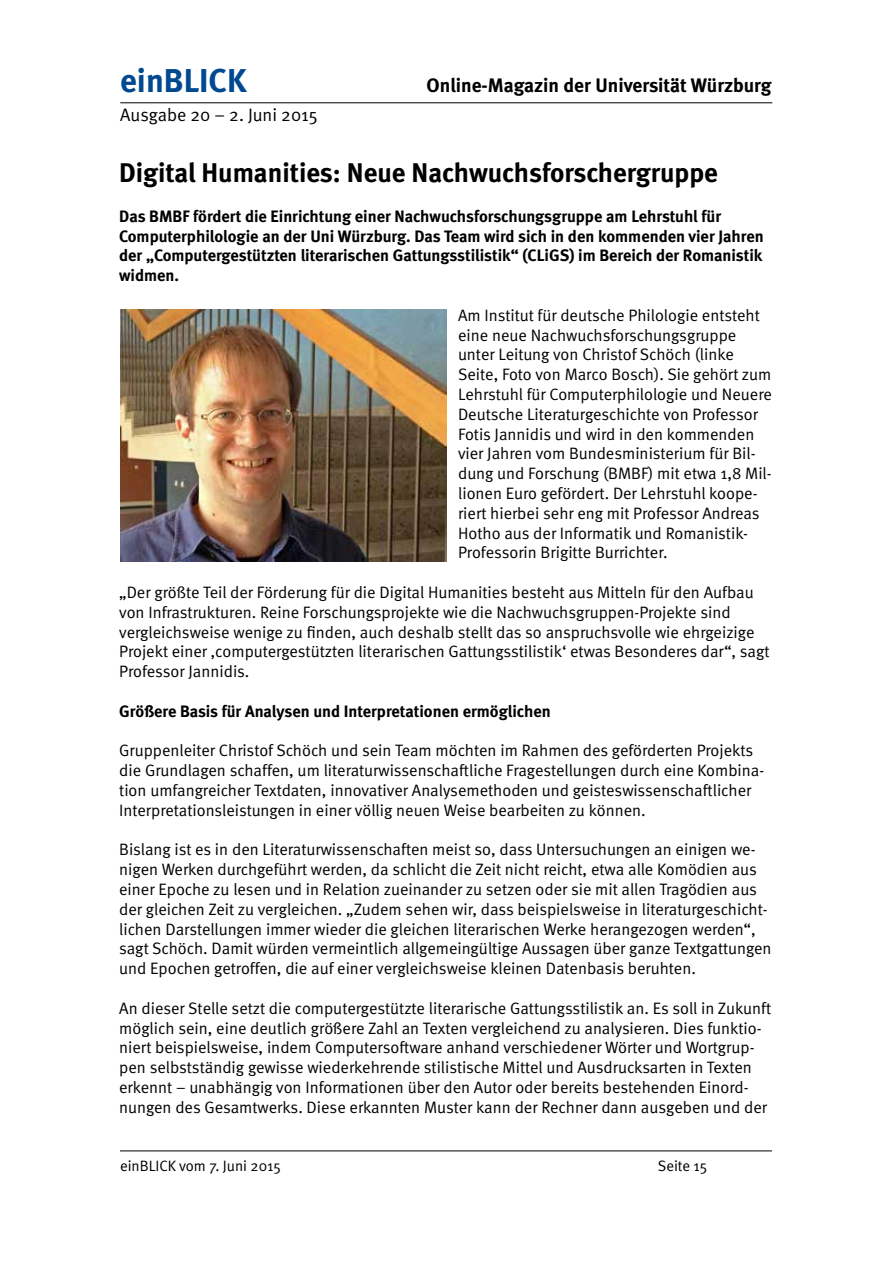
<style>
.page{position:relative;width:893px;height:1263px;background:#fff}
.page>*{position:absolute;margin:0;border:0;box-sizing:border-box;transform-origin:0 0}
.t1{font:700 33px "Meta";color:#004990}
.t2{font:700 27px "Meta";color:#000}
.t3{font:700 19.5px "Meta";color:#000}
.t4{font:18px "Meta Normal";color:#000}
.t5{font:16.5px/19.8px "Meta Normal";color:#000}
.t6{font:700 16.5px/19.8px "Meta";color:#000}
.t7{font:15px "Meta Normal";color:#000}
</style>
<div class="page">
<hr style="left:120px;top:102px;width:652px;height:1px;background:#000">
<hr style="left:120px;top:1150px;width:652px;height:1px;background:#000">
<img style="left:120px;top:310px;width:326px;height:251px">
<h1 class="t1" style="left:120px;top:61px;width:128px">einBLICK</h1>
<p class="t3" style="left:427px;top:74px;width:346px">Online-Magazin der Universität Würzburg</p>
<p class="t4" style="left:120px;top:105px;width:199px">Ausgabe 20 – 2. Juni 2015</p>
<h2 class="t2" style="left:119px;top:157px;width:600px">Digital Humanities: Neue Nachwuchsforschergruppe</h2>
<p class="t6" style="left:119px;top:206px;width:646px">Das BMBF fördert die Einrichtung einer Nachwuchsforschungsgruppe am Lehrstuhl für Computerphilologie an der Uni Würzburg. Das Team wird sich in den kommenden vier Jahren der „Computergestützten literarischen Gattungsstilistik“ (CLiGS) im Bereich der Romanistik widmen.</p>
<p class="t5" style="left:458px;top:305px;width:315px">Am Institut für deutsche Philologie entsteht eine neue Nachwuchsforschungsgruppe unter Leitung von Christof Schöch (linke Seite, Foto von Marco Bosch). Sie gehört zum Lehrstuhl für Computerphilologie und Neuere Deutsche Literaturgeschichte von Professor Fotis Jannidis und wird in den kommenden vier Jahren vom Bundesministerium für Bil&shy;dung und Forschung (BMBF) mit etwa 1,8 Mil&shy;lionen Euro gefördert. Der Lehrstuhl koope&shy;riert hierbei sehr eng mit Professor Andreas Hotho aus der Informatik und Romanistik-Professorin Brigitte Burrichter.</p>
<p class="t5" style="left:119px;top:582px;width:652px">„Der größte Teil der Förderung für die Digital Humanities besteht aus Mitteln für den Aufbau von Infrastrukturen. Reine Forschungsprojekte wie die Nachwuchsgruppen-Projekte sind vergleichsweise wenige zu finden, auch deshalb stellt das so anspruchsvolle wie ehrgeizige Projekt einer ‚computergestützten literarischen Gattungsstilistik‘ etwas Besonderes dar“, sagt Professor Jannidis.</p>
<p class="t6" style="left:119px;top:701px;width:433px">Größere Basis für Analysen und Interpretationen ermöglichen</p>
<p class="t5" style="left:119px;top:740px;width:646px">Gruppenleiter Christof Schöch und sein Team möchten im Rahmen des geförderten Projekts die Grundlagen schaffen, um literaturwissenschaftliche Fragestellungen durch eine Kombina&shy;tion umfangreicher Textdaten, innovativer Analysemethoden und geisteswissenschaftlicher Interpretationsleistungen in einer völlig neuen Weise bearbeiten zu können.</p>
<p class="t5" style="left:119px;top:839px;width:654px">Bislang ist es in den Literaturwissenschaften meist so, dass Untersuchungen an einigen we&shy;nigen Werken durchgeführt werden, da schlicht die Zeit nicht reicht, etwa alle Komödien aus einer Epoche zu lesen und in Relation zueinander zu setzen oder sie mit allen Tragödien aus der gleichen Zeit zu vergleichen. „Zudem sehen wir, dass beispielsweise in literaturgeschicht&shy;lichen Darstellungen immer wieder die gleichen literarischen Werke herangezogen werden“, sagt Schöch. Damit würden vermeintlich allgemeingültige Aussagen über ganze Textgattungen und Epochen getroffen, die auf einer vergleichsweise kleinen Datenbasis beruhten.</p>
<p class="t5" style="left:119px;top:998px;width:653px">An dieser Stelle setzt die computergestützte literarische Gattungsstilistik an. Es soll in Zukunft möglich sein, eine deutlich größere Zahl an Texten vergleichend zu analysieren. Dies funktio&shy;niert beispielsweise, indem Computersoftware anhand verschiedener Wörter und Wortgrup&shy;pen selbstständig gewisse wiederkehrende stilistische Mittel und Ausdrucksarten in Texten erkennt – unabhängig von Informationen über den Autor oder bereits bestehenden Einord&shy;nungen des Gesamtwerks. Diese erkannten Muster kann der Rechner dann ausgeben und der</p>
<p class="t7" style="left:120px;top:1157px;width:162px">einBLICK vom 7. Juni 2015</p>
<p class="t7" style="left:658px;top:1157px;width:51px">Seite 15</p>
</div>
